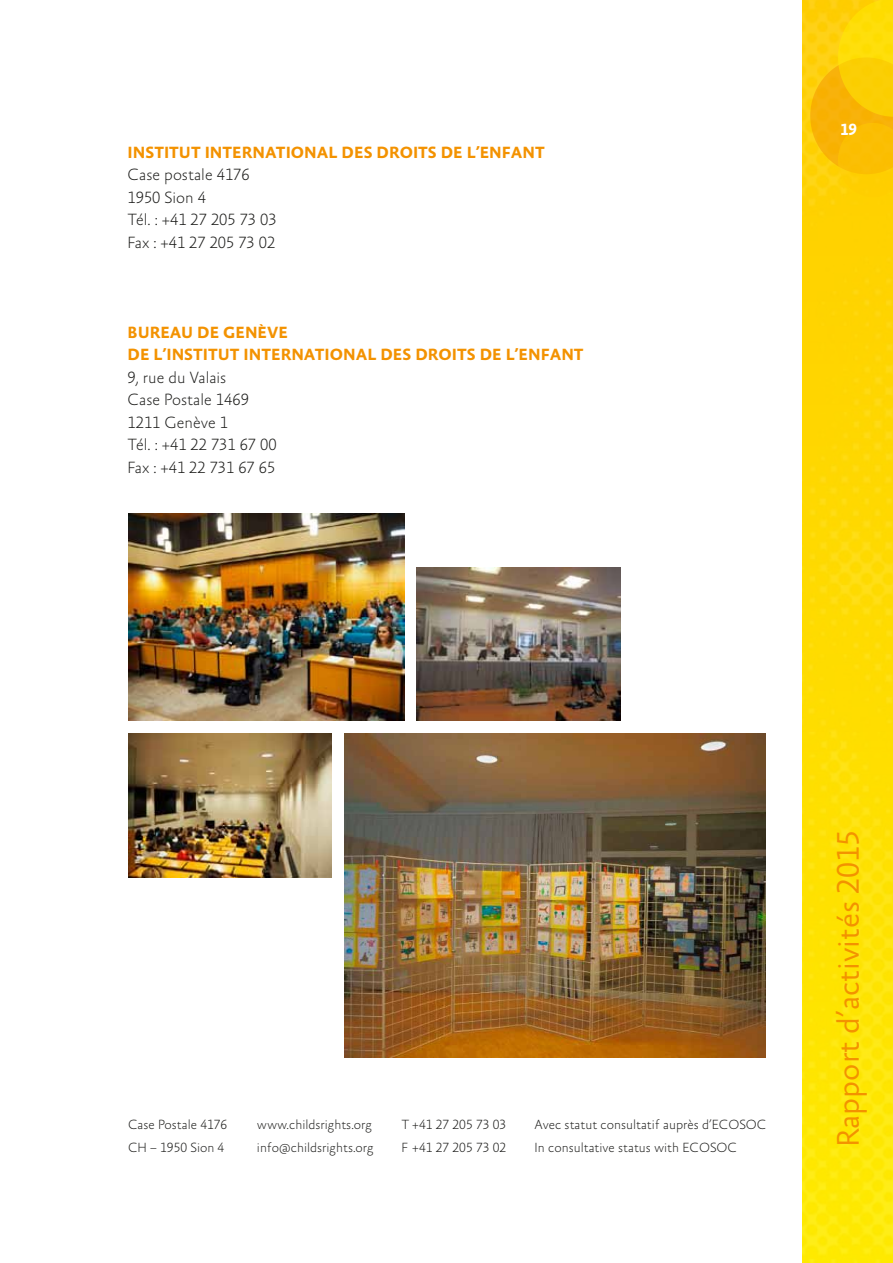
<style>
.page{position:relative;width:893px;height:1263px;background:#fff}
.page>*{position:absolute;margin:0;border:0;box-sizing:border-box;transform-origin:0 0}
.t1{font:300 31.95px "Absara Sans TF";color:#f39200}
.t2{font:100 16.5px/22.5px "Absara Sans TF";color:#1d1d1b}
.t3{font:700 16.5px "Absara Sans TF";color:#f39200}
.t4{font:700 16.5px "Absara Sans TF";color:#fff}
.t5{font:100 13.5px/22.5px "Absara Sans TF";color:#1d1d1b}
</style>
<div class="page">
<img style="left:802px;top:0;width:91px;height:1263px">
<svg style="left:810px;top:0;width:83px;height:197px;background:#fbc805"></svg>
<img style="left:128px;top:513px;width:276px;height:207px">
<img style="left:344px;top:734px;width:421px;height:324px">
<img style="left:128px;top:734px;width:204px;height:144px">
<img style="left:417px;top:567px;width:204px;height:153px">
<p class="t3" style="left:128px;top:143px;width:54px">INSTITUT</p>
<p class="t3" style="left:205px;top:143px;width:49px">INTERNAT</p>
<p class="t3" style="left:286px;top:143px;width:19px">IONA</p>
<p class="t3" style="left:328px;top:143px;width:173px">L DES DROITS DE L’ENFANT</p>
<p class="t2" style="left:128px;top:164px;width:151px">Case postale 4176<br>1950 Sion 4<br>Tél. : +41 27 205 73 03<br>Fax : +41 27 205 73 02</p>
<p class="t3" style="left:128px;top:323px;width:12px">BUR</p>
<p class="t3" style="left:160px;top:323px;width:97px">EAU DE GENÈV</p>
<p class="t3" style="left:279px;top:323px;width:11px">E</p>
<p class="t3" style="left:128px;top:346px;width:92px">DE L’INSTITUT</p>
<p class="t3" style="left:244px;top:346px;width:49px">INTERNAT</p>
<p class="t3" style="left:325px;top:346px;width:19px">IONA</p>
<p class="t3" style="left:367px;top:346px;width:173px">L DES DROITS DE L’ENFANT</p>
<p class="t2" style="left:128px;top:367px;width:151px">9, rue du Valais<br>Case Postale 1469<br>1211 Genève 1<br>Tél. : +41 22 731 67 00<br>Fax : +41 22 731 67 65</p>
<p class="t4" style="left:840px;top:121px;width:19px">19</p>
<p class="t5" style="left:128px;top:1114px;width:101px">Case Postale 4176<br>CH – 1950 Sion 4</p>
<p class="t5" style="left:257px;top:1114px;width:118px">www.childsrights.org info@childsrights.org</p>
<p class="t5" style="left:402px;top:1114px;width:106px">T +41 27 205 73 03<br>F +41 27 205 73 02</p>
<p class="t5" style="left:535px;top:1114px;width:204px">Avec statut consultatif auprès d’ECOSO</p>
<p class="t5" style="left:757px;top:1114px;width:11px">C</p>
<p class="t5" style="left:535px;top:1136px;width:175px">I n consultative status with ECOSO</p>
<p class="t5" style="left:728px;top:1136px;width:11px">C</p>
<h1 class="t1" style="left:832px;top:1147px;width:322px;rotate:-90deg">Rapport d’activités 2015</h1>
</div>
